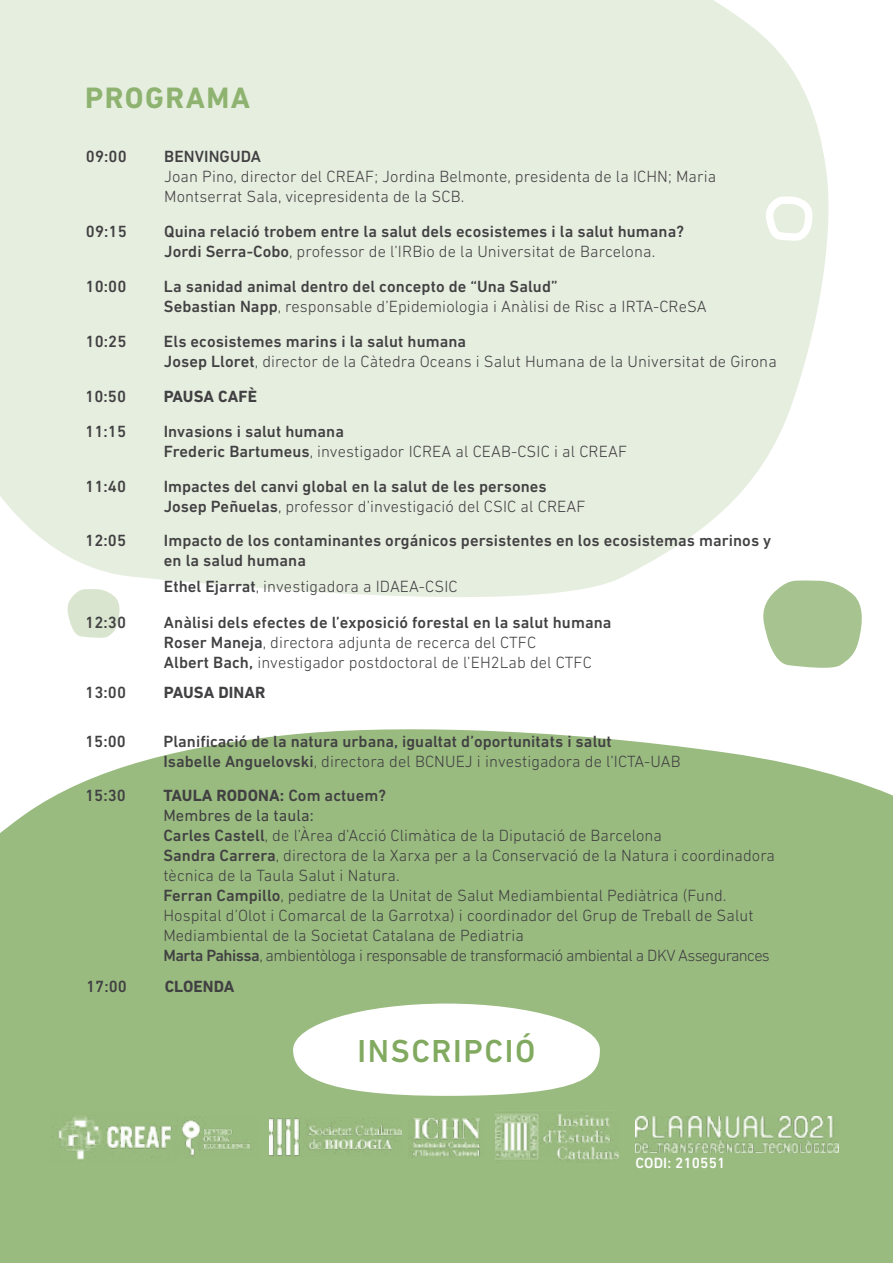
<style>
.page{position:relative;width:893px;height:1263px;background:#fff}
.page>*{position:absolute;margin:0;border:0;box-sizing:border-box;transform-origin:0 0}
.t1{font:500 32.4px "DIN Next LT Pro";letter-spacing:.05em;color:#81aa60}
.t2{font:700 30px "DIN Next LT Pro";letter-spacing:.05em;color:#8eb370}
.t3{font:500 16.5px/20px "DIN Next LT Pro";letter-spacing:.005em;color:#414042}
.t4{font:300 16.5px/20px "DIN Next LT Pro";letter-spacing:.005em;color:#414042}
.t5{font:700 16.5px "DIN Next LT Pro";letter-spacing:.005em;color:#414042}
.t6{font:500 15px "DIN Next LT Pro";letter-spacing:.01em;color:#fff}
.s1{font-weight:300}
.s2{font-weight:500}
.s3{font-weight:700}
.s4{font-weight:400}
</style>
<div class="page">
<svg style="left:0;top:0;width:829px;height:597px;background:#e7efe1"></svg>
<div style="left:0;top:729px;width:893px;height:534px;background:#9abb80"></div>
<svg style="left:761px;top:578px;width:101px;height:90px"></svg>
<svg style="left:66px;top:588px;width:54px;height:50px"></svg>
<svg style="left:760px;top:193px;width:58px;height:52px"></svg>
<img style="left:495px;top:1110px;width:124px;height:54px">
<img style="left:177px;top:1117px;width:81px;height:41px">
<img style="left:51px;top:1112px;width:126px;height:50px">
<img style="left:269px;top:1118px;width:132px;height:38px">
<img style="left:408px;top:1118px;width:75px;height:40px">
<img style="left:635px;top:1116px;width:204px;height:37px">
<div style="left:293px;top:1003px;width:307px;height:93px;background:#fff;border-radius:50%"></div>
<h2 class="t2" style="left:85px;top:80px;width:167px">PROGRAMA</h2>
<p class="t3" style="left:86px;top:147px;width:42px">09:00</p>
<p class="t3" style="left:164px;top:147px;width:98px">BENVINGUDA</p>
<p class="t4" style="left:164px;top:167px;width:553px">Joan Pino, director del CREAF; Jordina Belmonte, presidenta de la ICHN; Maria<br>Montserrat Sala, vicepresidenta de la SCB.</p>
<p class="t3" style="left:86px;top:222px;width:42px">09:15</p>
<p class="t3" style="left:164px;top:222px;width:521px">Quina relació trobem entre la salut dels ecosistemes i la salut humana?<br>Jordi Serra-Cobo<span class="s1">, professor de l’IRBio de la Universitat de Barcelona.</span></p>
<p class="t3" style="left:86px;top:276px;width:42px">10:00</p>
<p class="t3" style="left:86px;top:331px;width:42px">10:25</p>
<p class="t3" style="left:85px;top:386px;width:42px">10:50</p>
<p class="t3" style="left:164px;top:276px;width:544px">La sanidad animal dentro del concepto de “Una Salud”<br>Sebastian Napp<span class="s1">, responsable d’Epidemiologia i Anàlisi de Risc a IRTA-CReSA</span></p>
<p class="t4" style="left:164px;top:331px;width:614px"><span class="s2">Els ecosistemes marins i la salut humana<br>Josep Lloret</span>, director de la Càtedra Oceans i Salut Humana de la Universitat de Girona</p>
<p class="t5" style="left:164px;top:387px;width:95px">PAUSA CAFÈ</p>
<p class="t3" style="left:85px;top:421px;width:42px">11:15</p>
<p class="t3" style="left:164px;top:421px;width:465px">Invasions i salut humana<br>Frederic Bartumeus<span class="s1">, investigador ICREA al CEAB-CSIC i al CREAF</span></p>
<p class="t3" style="left:85px;top:476px;width:42px">11:40</p>
<p class="t3" style="left:164px;top:476px;width:423px">Impactes del canvi global en la salut de les persones<br>Josep Peñuelas<span class="s1">, professor d’investigació del CSIC al CREAF</span></p>
<p class="t3" style="left:85px;top:531px;width:42px">12:05</p>
<p class="t3" style="left:164px;top:531px;width:609px">Impacto de los contaminantes orgánicos persistentes en los ecosistemas marinos y en la salud humana</p>
<p class="t4" style="left:164px;top:576px;width:295px"><span class="s2">Ethel Ejarrat</span>, investigadora a IDAEA-CSIC</p>
<p class="t3" style="left:85px;top:612px;width:42px">12:30</p>
<p class="t3" style="left:164px;top:612px;width:449px">Anàlisi dels efectes de l’exposició forestal en la salut humana<br>Roser Maneja<span class="s1">, directora adjunta de recerca del CTFC<br></span>Albert Bach, <span class="s1">investigador postdoctoral de l’EH2Lab del CTFC</span></p>
<p class="t3" style="left:85px;top:682px;width:42px">13:00</p>
<p class="t5" style="left:164px;top:682px;width:103px">PAUSA DINAR</p>
<p class="t3" style="left:85px;top:732px;width:42px">15:00</p>
<p class="t3" style="left:163px;top:732px;width:519px">Planificació de la natura urbana, igualtat d’oportunitats i salut<br>Isabelle Anguelovski<span class="s1">, directora del BCNUEJ i investigadora de l’ICTA-UAB</span></p>
<p class="t3" style="left:85px;top:786px;width:42px">15:30</p>
<p class="t4" style="left:163px;top:786px;width:613px"><span class="s3">TAULA RODONA:</span> <span class="s2">Com actuem?<br></span><span class="s4">Membres de la taula:<br></span><span class="s2">Carles Castell</span>, de l’Àrea d’Acció Climàtica de la Diputació de Barcelona<br><span class="s2">Sandra Carrera</span>, directora de la Xarxa per a la Conservació de la Natura i coordinadora tècnica de la Taula Salut i Natura.<br><span class="s2">Ferran Campillo</span>, pediatre de la Unitat de Salut Mediambiental Pediàtrica (Fund.<br>Hospital d’Olot i Comarcal de la Garrotxa) i coordinador del Grup de Treball de Salut Mediambiental de la Societat Catalana de Pediatria<br><span class="s2">Marta Pahissa</span>, ambientòloga i responsable de transformació ambiental a DKV Assegurances</p>
<p class="t3" style="left:86px;top:977px;width:42px">17:00</p>
<p class="t5" style="left:165px;top:977px;width:71px">CLOENDA</p>
<h1 class="t1" style="left:358px;top:1032px;width:179px">INSCRIPCIÓ</h1>
<p class="t6" style="left:635px;top:1154px;width:91px">CODI: 210551</p>
</div>
